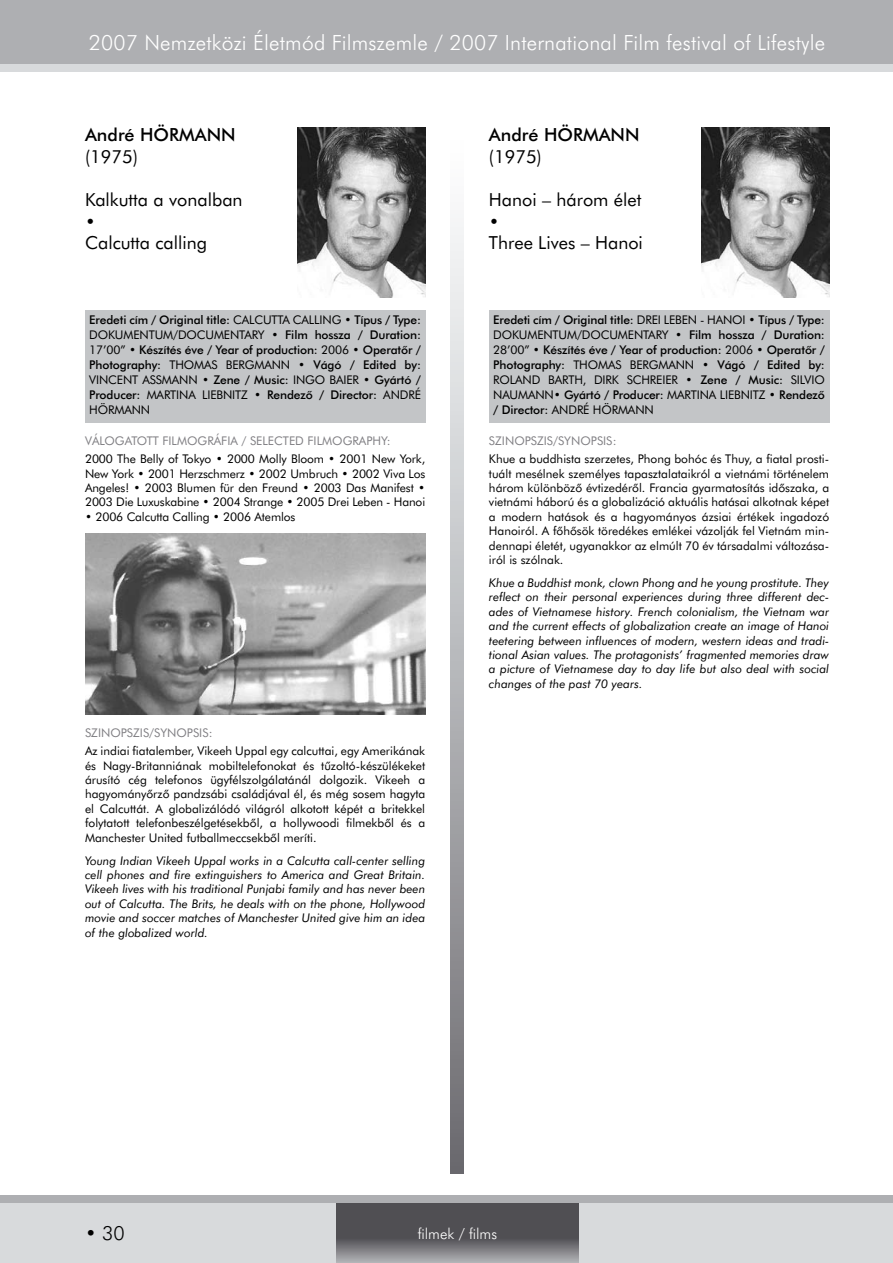
<style>
.page{position:relative;width:893px;height:1263px;background:#fff}
.page>*{position:absolute;margin:0;border:0;box-sizing:border-box;transform-origin:0 0}
.t1{font:300 21px "H Futura";letter-spacing:.01em;color:#fff}
.t2{font:300 19.5px "H Futura";color:#000}
.t3{font:18px/21.6px "H Futura Normal";color:#000}
.t4{font:18px "Futura Md HU Normal";color:#000}
.t5{font:300 15px "H Futura";color:#fff}
.t6{font:12px/14.4px "H Futura Normal";letter-spacing:-.01em;color:#000;text-align:justify}
.t7{font:italic 12px/14.4px "H Futura Normal";color:#000;text-align:justify}
.t8{font:12px/15px "Futura Md HU Normal";letter-spacing:-.01em;color:#000;text-align:justify}
.t9{font:12px "H Futura Normal";color:#818084}
.s1{font-family:"H Futura Normal"}
.s2{font-family:"Futura Md HU Normal"}
</style>
<div class="page">
<div style="left:0;top:1195px;width:893px;height:64px;background:#aeafb2"></div>
<div style="left:0;top:9px;width:893px;height:63px;background:#d8dadc"></div>
<div style="left:0;top:0;width:893px;height:64px;background:#aeafb2"></div>
<div style="left:0;top:1203px;width:893px;height:60px;background:#d8dadc"></div>
<svg style="left:451px;top:222px;width:12px;height:952px;background:#b1b2b5"></svg>
<svg style="left:336px;top:1203px;width:243px;height:60px;background:#656468"></svg>
<div style="left:85px;top:310px;width:340px;height:113px;background:#c3c5c7"></div>
<img style="left:85px;top:533px;width:340px;height:182px">
<div style="left:489px;top:310px;width:340px;height:113px;background:#c3c5c7"></div>
<img style="left:298px;top:128px;width:127px;height:170px">
<img style="left:702px;top:128px;width:127px;height:170px">
<h1 class="t1" style="left:89px;top:30px;width:738px">2007 Nemzetközi Életmód Filmszemle / 2007 International Film festival of Lifestyle</h1>
<h3 class="t4" style="left:85px;top:124px;width:152px">André HÖRMANN</h3>
<h3 class="t3" style="left:85px;top:146px;width:54px">(1975)</h3>
<h3 class="t3" style="left:85px;top:189px;width:159px">Kalkutta a vonalban •<br>Calcutta calling</h3>
<p class="t8" style="left:89px;top:312px;width:161px">Eredeti cím / Original title: <span class="s1">Calcutta</span></p>
<p class="t6" style="left:293px;top:312px;width:8px">calling</p>
<p class="t8" style="left:344px;top:312px;width:78px"><span class="s1">•</span> Típus / Type:</p>
<p class="t6" style="left:89px;top:327px;width:18px">Dokumentum</p>
<p class="t6" style="left:173px;top:327px;width:14px">/documentary</p>
<p class="t8" style="left:89px;top:327px;width:333px;text-indent:182px"><span class="s1">•</span> Film hossza / Duration:<br><span class="s1">17’00” •</span> Készítés éve / Year of production: <span class="s1">2006 •</span> Operatôr / Photography: <span class="s1">Thomas</span></p>
<p class="t6" style="left:226px;top:357px;width:16px">Bergmann</p>
<p class="t8" style="left:298px;top:357px;width:124px"><span class="s1">•</span> Vágó / Edited by:</p>
<p class="t6" style="left:89px;top:372px;width:15px">Vincent</p>
<p class="t6" style="left:142px;top:372px;width:17px">Assmann</p>
<p class="t8" style="left:202px;top:372px;width:105px"><span class="s1">•</span> Zene / Music: <span class="s1">Ingo</span></p>
<p class="t6" style="left:329px;top:372px;width:14px">Baier</p>
<p class="t8" style="left:363px;top:372px;width:59px"><span class="s1">•</span> Gyártó /</p>
<p class="t8" style="left:89px;top:387px;width:75px">Producer: <span class="s1">Martina</span></p>
<p class="t8" style="left:202px;top:387px;width:197px"><span class="s1">LIEBNITZ •</span> Rendezô / Director: <span class="s1">André</span></p>
<p class="t6" style="left:89px;top:402px;width:62px">HÖRMANN</p>
<p class="t9" style="left:85px;top:433px;width:16px">Válogatott</p>
<p class="t9" style="left:162px;top:433px;width:8px">filmográfia</p>
<p class="t9" style="left:242px;top:433px;width:23px">/ Selected</p>
<p class="t9" style="left:307px;top:433px;width:15px">Filmography</p>
<p class="t9" style="left:387px;top:433px;width:5px">:</p>
<p class="t6" style="left:85px;top:452px;width:342px">2000 The Belly of Tokyo • 2000 Molly Bloom • 2001 New York, New York • 2001 Herzschmerz • 2002 Umbruch • 2002 Viva Los Angeles! • 2003 Blumen für den Freund • 2003 Das Manifest • 2003 Die Luxuskabine • 2004 Strange • 2005 Drei Leben - Hanoi</p>
<p class="t6" style="left:85px;top:509px;width:212px">• 2006 Calcutta Calling • 2006 Atemlos</p>
<p class="t9" style="left:85px;top:725px;width:14px">Szinopszis</p>
<p class="t9" style="left:149px;top:725px;width:20px">/Synopsis</p>
<p class="t9" style="left:209px;top:725px;width:5px">:</p>
<p class="t6" style="left:85px;top:744px;width:342px">Az indiai fiatalember, Vikeeh Uppal egy calcuttai, egy Amerikának és Nagy-Britanniának mobiltelefonokat és tûzoltó-készülékeket árusító cég telefonos ügyfélszolgálatánál dolgozik. Vikeeh a hagyományôrzô pandzsábi családjával él, és még sosem hagyta el Calcuttát. A globalizálódó világról alkotott képét a britekkel folytatott telefonbeszélgetésekbôl, a hollywoodi filmekbôl és a Manchester United futballmeccsekbôl meríti.</p>
<p class="t7" style="left:85px;top:853px;width:342px">Young Indian Vikeeh Uppal works in a Calcutta call-center selling cell phones and fire extinguishers to America and Great Britain.<br>Vikeeh lives with his traditional Punjabi family and has never been out of Calcutta. The Brits, he deals with on the phone, Hollywood movie and soccer matches of Manchester United give him an idea of the globalized world.</p>
<h3 class="t4" style="left:489px;top:124px;width:152px">André HÖRMANN</h3>
<h3 class="t3" style="left:489px;top:146px;width:54px">(1975)</h3>
<h3 class="t3" style="left:489px;top:189px;width:155px">Hanoi – három élet •<br>Three Lives – Hanoi</h3>
<p class="t8" style="left:493px;top:312px;width:184px">Eredeti cím / Original title: <span class="s1">Drei Leben</span></p>
<p class="t6" style="left:700px;top:312px;width:24px">- Hanoi</p>
<p class="t8" style="left:748px;top:312px;width:78px"><span class="s1">•</span> Típus / Type:</p>
<p class="t6" style="left:493px;top:327px;width:18px">Dokumentum</p>
<p class="t6" style="left:577px;top:327px;width:14px">/documentary</p>
<p class="t8" style="left:493px;top:327px;width:333px;text-indent:182px"><span class="s1">•</span> Film hossza / Duration:<br><span class="s1">28’00” •</span> Készítés éve / Year of production: <span class="s1">2006 •</span> Operatôr / Photography: <span class="s1">Thomas</span></p>
<p class="t6" style="left:630px;top:357px;width:16px">Bergmann</p>
<p class="t8" style="left:702px;top:357px;width:124px"><span class="s1">•</span> Vágó / Edited by:</p>
<p class="t6" style="left:493px;top:372px;width:16px">Roland</p>
<p class="t6" style="left:548px;top:372px;width:15px">Barth</p>
<p class="t6" style="left:583px;top:372px;width:27px">, Dirk</p>
<p class="t6" style="left:627px;top:372px;width:14px">Schreier</p>
<p class="t8" style="left:686px;top:372px;width:118px"><span class="s1">•</span> Zene / Music: <span class="s1">Silvio</span></p>
<p class="t6" style="left:493px;top:387px;width:19px">Naumann</p>
<p class="t8" style="left:554px;top:387px;width:131px"><span class="s1">•</span> Gyártó / Producer: <span class="s1">Martina</span></p>
<p class="t6" style="left:720px;top:387px;width:107px">LIEBNITZ • <span class="s2">Rendezô</span></p>
<p class="t8" style="left:493px;top:402px;width:75px">/ Director: <span class="s1">André</span></p>
<p class="t6" style="left:593px;top:402px;width:62px">HÖRMANN</p>
<p class="t9" style="left:489px;top:433px;width:14px">Szinopszis</p>
<p class="t9" style="left:553px;top:433px;width:20px">/Synopsis</p>
<p class="t9" style="left:613px;top:433px;width:5px">:</p>
<p class="t6" style="left:489px;top:452px;width:342px">Khue a buddhista szerzetes, Phong bohóc és Thuy, a fiatal prosti&shy;tuált mesélnek személyes tapasztalataikról a vietnámi történelem három különbözô évtizedérôl. Francia gyarmatosítás idôszaka, a vietnámi háború és a globalizáció aktuális hatásai alkotnak képet a modern hatások és a hagyományos ázsiai értékek ingadozó Hanoiról. A fôhôsök töredékes emlékei vázolják fel Vietnám min&shy;dennapi életét, ugyanakkor az elmúlt 70 év társadalmi változása&shy;iról is szólnak.</p>
<p class="t7" style="left:489px;top:575px;width:342px">Khue a Buddhist monk, clown Phong and he young prostitute. They reflect on their personal experiences during three different dec&shy;ades of Vietnamese history. French colonialism, the Vietnam war and the current effects of globalization create an image of Hanoi teetering between influences of modern, western ideas and tradi&shy;tional Asian values. The protagonists’ fragmented memories draw a picture of Vietnamese day to day life but also deal with social changes of the past 70 years.</p>
<h2 class="t2" style="left:85px;top:1221px;width:41px">• 30</h2>
<p class="t5" style="left:418px;top:1224px;width:81px">filmek / films</p>
</div>
